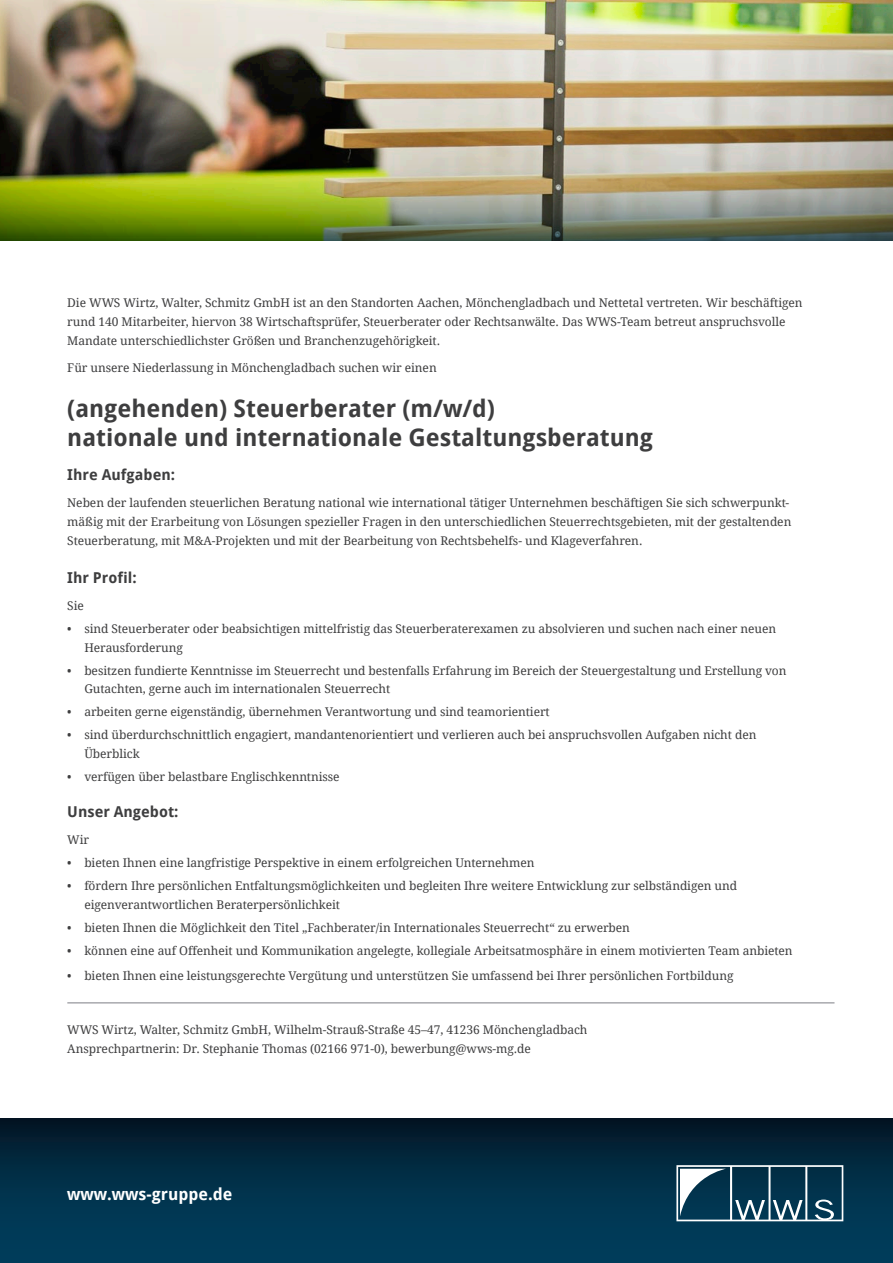
<style>
.page{position:relative;width:893px;height:1263px;background:#fff}
.page>*{position:absolute;margin:0;border:0;box-sizing:border-box;transform-origin:0 0}
.t1{font:700 24px "Droid Sans";color:#3e3e3f}
.t2{font:700 16.5px "Droid Sans";color:#fff}
.t3{font:700 15px "Droid Sans";color:#3e3e3f}
.Fließtext{font:12px/18.8px "Droid Serif";letter-spacing:-.005em;color:#3e3e3f}
</style>
<div class="page">
<div style="left:0;top:1119px;width:893px;height:144px;background:linear-gradient(to bottom,#031b2b,#004363)"></div>
<svg style="left:676px;top:1165px;width:167px;height:56px"></svg>
<hr style="left:67px;top:1002px;width:767px;height:1px;background:#a8a9ad">
<img style="left:0;top:0;width:893px;height:241px">
<p class="Fließtext" style="left:67px;top:294px;width:737px">Die WWS Wirtz, Walter, Schmitz GmbH ist an den Standorten Aachen, Mönchengladbach und Nettetal vertreten. Wir beschäftigen rund 140 Mitarbeiter, hiervon 38 Wirtschaftsprüfer, Steuerberater oder Rechtsanwälte. Das WWS-Team betreut anspruchsvolle<br>Mandate unterschiedlichster Größen und Branchenzugehörigkeit.</p>
<p class="Fließtext" style="left:67px;top:358px;width:371px">Für unsere Niederlassung in Mönchengladbach suchen wir einen</p>
<p class="t1" style="left:67px;top:393px;width:429px">(angehenden) Steuerberater (m/w/d)</p>
<p class="t1" style="left:67px;top:422px;width:587px">nationale und internationale Gestaltungsberatung</p>
<p class="t3" style="left:67px;top:465px;width:109px">Ihre Aufgaben:</p>
<p class="Fließtext" style="left:67px;top:494px;width:726px">Neben der laufenden steuerlichen Beratung national wie international tätiger Unternehmen beschäftigen Sie sich schwerpunkt&shy;mäßig mit der Erarbeitung von Lösungen spezieller Fragen in den unterschiedlichen Steuerrechtsgebieten, mit der gestaltenden<br>Steuerberatung, mit M&amp;A-Projekten und mit der Bearbeitung von Rechtsbehelfs- und Klageverfahren.</p>
<p class="t3" style="left:67px;top:568px;width:71px">Ihr Profil:</p>
<p class="Fließtext" style="left:67px;top:596px;width:18px">Sie</p>
<p class="Fließtext" style="left:84px;top:619px;width:693px;text-indent:-17px">• sind Steuerberater oder beabsichtigen mittelfristig das Steuerberaterexamen zu absolvieren und suchen nach einer neuen<br>Herausforderung</p>
<p class="Fließtext" style="left:84px;top:661px;width:704px;text-indent:-17px">• besitzen fundierte Kenntnisse im Steuerrecht und bestenfalls Erfahrung im Bereich der Steuergestaltung und Erstellung von<br>Gutachten, gerne auch im internationalen Steuerrecht</p>
<p class="Fließtext" style="left:67px;top:703px;width:484px">• arbeiten gerne eigenständig, übernehmen Verantwortung und sind teamorientiert</p>
<p class="Fließtext" style="left:84px;top:726px;width:674px;text-indent:-17px">• sind überdurchschnittlich engagiert, mandantenorientiert und verlieren auch bei anspruchsvollen Aufgaben nicht den<br>Überblick</p>
<p class="Fließtext" style="left:67px;top:768px;width:274px">• verfügen über belastbare Englischkenntnisse</p>
<p class="t3" style="left:67px;top:802px;width:113px">Unser Angebot:</p>
<p class="Fließtext" style="left:67px;top:831px;width:23px">Wir</p>
<p class="Fließtext" style="left:67px;top:854px;width:469px">• bieten Ihnen eine langfristige Perspektive in einem erfolgreichen Unternehmen</p>
<p class="Fließtext" style="left:84px;top:877px;width:654px;text-indent:-17px">• fördern Ihre persönlichen Entfaltungsmöglichkeiten und begleiten Ihre weitere Entwicklung zur selbständigen und eigenverantwortlichen Beraterpersönlichkeit</p>
<p class="Fließtext" style="left:67px;top:919px;width:564px">• bieten Ihnen die Möglichkeit den Titel „Fachberater/in Internationales Steuerrecht“ zu erwerben</p>
<p class="Fließtext" style="left:67px;top:942px;width:727px">• können eine auf Offenheit und Kommunikation angelegte, kollegiale Arbeitsatmosphäre in einem motivierten Team anbieten</p>
<p class="Fließtext" style="left:67px;top:966px;width:668px">• bieten Ihnen eine leistungsgerechte Vergütung und unterstützen Sie umfassend bei Ihrer persönlichen Fortbildung</p>
<p class="Fließtext" style="left:67px;top:1021px;width:522px">WWS Wirtz, Walter, Schmitz GmbH, Wilhelm-Strauß-Straße 45–47, 41236 Mönchengladbach<br>Ansprechpartnerin: Dr. Stephanie Thomas (02166 971-0), bewerbung@wws-mg.de</p>
<p class="t2" style="left:67px;top:1183px;width:167px">www.wws-gruppe.de</p>
</div>
